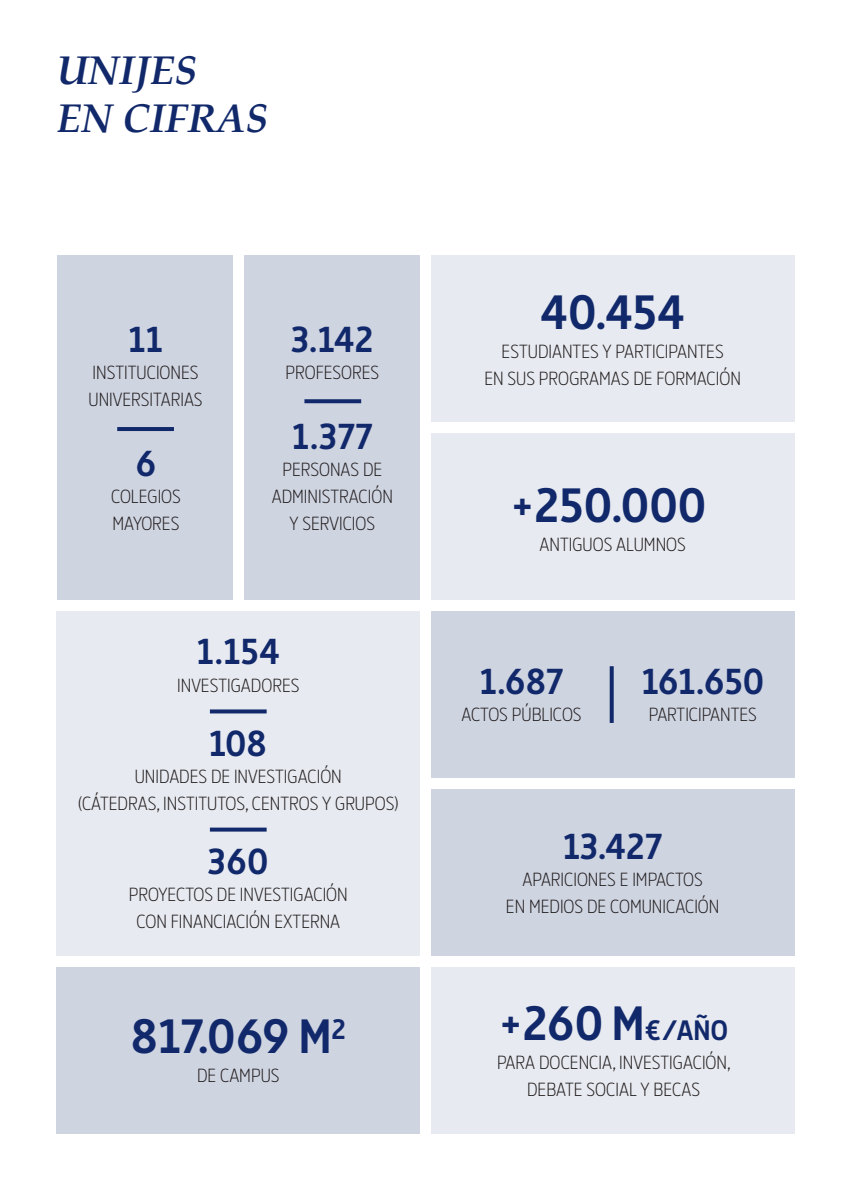
<style>
.page{position:relative;width:851px;height:1191px;background:#fff}
.page>*{position:absolute;margin:0;border:0;box-sizing:border-box;transform-origin:0 0}
.t1{font:700 48px "Dsignes";color:#11296b}
.t2{font:italic 700 40px "Palatino Linotype";color:#11296b}
.t3{font:700 36px "Dsignes";color:#11296b}
.t4{font:300 19px "Dsignes";color:#231f20}
.s1{font-size:28px}
</style>
<div class="page">
<div style="left:57px;top:967px;width:363px;height:167px;background:#cfd4e1"></div>
<div style="left:431px;top:789px;width:363px;height:167px;background:#cfd4e1"></div>
<div style="left:431px;top:611px;width:363px;height:167px;background:#cfd4e1"></div>
<div style="left:57px;top:611px;width:363px;height:345px;background:#e7eaf0"></div>
<svg style="left:210px;top:709px;width:56px;height:4px"></svg>
<svg style="left:210px;top:827px;width:56px;height:4px"></svg>
<div style="left:431px;top:433px;width:363px;height:167px;background:#e7eaf0"></div>
<div style="left:431px;top:255px;width:363px;height:167px;background:#e7eaf0"></div>
<div style="left:57px;top:255px;width:175px;height:345px;background:#cfd4e1"></div>
<hr style="left:117px;top:427px;width:57px;height:4px;background:#11296b">
<div style="left:244px;top:255px;width:176px;height:345px;background:#cfd4e1"></div>
<svg style="left:304px;top:399px;width:57px;height:4px"></svg>
<svg style="left:609px;top:666px;width:4px;height:57px"></svg>
<div style="left:431px;top:967px;width:363px;height:167px;background:#e7eaf0"></div>
<p class="t2" style="left:57px;top:42px;width:142px">UNIJES</p>
<p class="t2" style="left:57px;top:90px;width:212px">EN CIFRAS</p>
<p class="t3" style="left:128px;top:318px;width:36px">11</p>
<p class="t4" style="left:93px;top:361px;width:107px">INSTITUCIONES</p>
<p class="t4" style="left:88px;top:388px;width:116px">UNIVERSITARIAS</p>
<p class="t3" style="left:135px;top:442px;width:23px">6</p>
<p class="t4" style="left:111px;top:485px;width:71px">COLEGIOS</p>
<p class="t4" style="left:112px;top:512px;width:68px">MAYORES</p>
<p class="t3" style="left:291px;top:318px;width:84px">3.142</p>
<p class="t4" style="left:285px;top:361px;width:95px">PROFESORES</p>
<p class="t3" style="left:292px;top:415px;width:82px">1.377</p>
<p class="t4" style="left:282px;top:458px;width:101px">PERSONAS DE</p>
<p class="t4" style="left:272px;top:485px;width:123px">ADMINISTRACIÓN</p>
<p class="t4" style="left:289px;top:512px;width:87px">Y SERVICIOS</p>
<p class="t3" style="left:196px;top:631px;width:85px">1.154</p>
<p class="t4" style="left:177px;top:674px;width:124px">INVESTIGADORES</p>
<p class="t3" style="left:209px;top:722px;width:59px">108</p>
<p class="t4" style="left:135px;top:765px;width:209px">UNIDADES DE INVESTIGACIÓN</p>
<p class="t4" style="left:78px;top:792px;width:322px">(CÁTEDRAS, INSTITUTOS, CENTROS Y GRUPOS)</p>
<p class="t3" style="left:208px;top:840px;width:62px">360</p>
<p class="t4" style="left:129px;top:883px;width:220px">PROYECTOS DE INVESTIGACIÓN</p>
<p class="t4" style="left:136px;top:910px;width:205px">CON FINANCIACIÓN EXTERNA</p>
<p class="t1" style="left:131px;top:1008px;width:216px">817.069 M<sup>2</sup></p>
<p class="t4" style="left:197px;top:1064px;width:84px">DE CAMPUS</p>
<p class="t1" style="left:540px;top:284px;width:147px">40.454</p>
<p class="t4" style="left:501px;top:340px;width:223px">ESTUDIANTES Y PARTICIPANTES</p>
<p class="t4" style="left:484px;top:367px;width:258px">EN SUS PROGRAMAS DE FORMACIÓN</p>
<p class="t1" style="left:510px;top:477px;width:197px">+250.000</p>
<p class="t4" style="left:539px;top:533px;width:148px">ANTIGUOS ALUMNOS</p>
<p class="t3" style="left:479px;top:660px;width:86px">1.687</p>
<p class="t4" style="left:461px;top:703px;width:122px">ACTOS PÚBLICOS</p>
<p class="t3" style="left:641px;top:660px;width:124px">161.650</p>
<p class="t4" style="left:648px;top:703px;width:110px">PARTICIPANTES</p>
<p class="t3" style="left:563px;top:826px;width:101px">13.427</p>
<p class="t4" style="left:522px;top:868px;width:182px">APARICIONES E IMPACTOS</p>
<p class="t4" style="left:506px;top:895px;width:215px">EN MEDIOS DE COMUNICACIÓN</p>
<p class="t1" style="left:499px;top:995px;width:231px">+260 M<span class="s1">€/AÑO</span></p>
<p class="t4" style="left:497px;top:1051px;width:235px">PARA DOCENCIA, INVESTIGACIÓN,</p>
<p class="t4" style="left:527px;top:1078px;width:174px">DEBATE SOCIAL Y BECAS</p>
</div>
